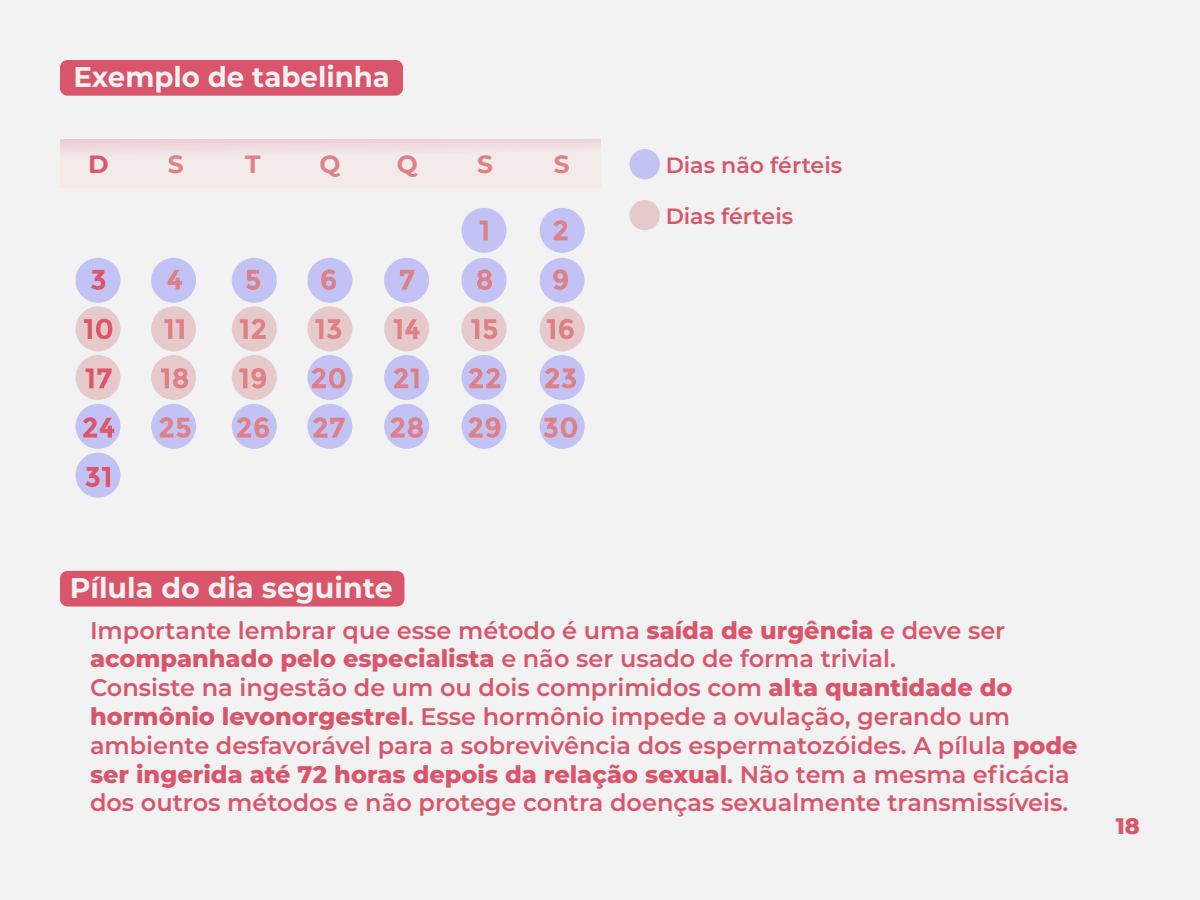
<style>
.page{position:relative;width:1200px;height:900px;background:#f2f2f2}
.page>*{position:absolute;margin:0;border:0;box-sizing:border-box;transform-origin:0 0}
.t1{font:700 28.5px "Montserrat";color:#f2f2f2}
.t2{font:700 24.9px "Montserrat";color:#de8087}
.t3{font:700 24.9px "Montserrat";color:#dd5669}
.t4{font:600 24px/28.8px "Montserrat";color:#d9556b}
.t5{font:800 22.5px "Montserrat";color:#d9556b}
.t6{font:600 22.05px "Montserrat";color:#d9556b}
.s1{font-weight:800}
</style>
<div class="page">
<div style="left:60px;top:60px;width:343px;height:36px;background:#d9556b;border-radius:8px"></div>
<div style="left:60px;top:571px;width:344px;height:36px;background:#d9556b;border-radius:8px"></div>
<div style="left:462px;top:208px;width:45px;height:45px;background:#c2c2f4;border-radius:50%"></div>
<div style="left:540px;top:208px;width:45px;height:45px;background:#c2c2f4;border-radius:50%"></div>
<div style="left:75px;top:258px;width:45px;height:45px;background:#c2c2f4;border-radius:50%"></div>
<div style="left:151px;top:258px;width:45px;height:45px;background:#c2c2f4;border-radius:50%"></div>
<div style="left:232px;top:258px;width:45px;height:45px;background:#c2c2f4;border-radius:50%"></div>
<div style="left:307px;top:258px;width:45px;height:45px;background:#c2c2f4;border-radius:50%"></div>
<div style="left:384px;top:258px;width:45px;height:45px;background:#c2c2f4;border-radius:50%"></div>
<div style="left:462px;top:258px;width:45px;height:45px;background:#c2c2f4;border-radius:50%"></div>
<div style="left:540px;top:258px;width:45px;height:45px;background:#c2c2f4;border-radius:50%"></div>
<div style="left:75px;top:404px;width:45px;height:45px;background:#c2c2f4;border-radius:50%"></div>
<div style="left:75px;top:453px;width:45px;height:45px;background:#c2c2f4;border-radius:50%"></div>
<div style="left:151px;top:404px;width:45px;height:45px;background:#c2c2f4;border-radius:50%"></div>
<div style="left:232px;top:404px;width:45px;height:45px;background:#c2c2f4;border-radius:50%"></div>
<div style="left:307px;top:404px;width:45px;height:45px;background:#c2c2f4;border-radius:50%"></div>
<div style="left:384px;top:404px;width:45px;height:45px;background:#c2c2f4;border-radius:50%"></div>
<div style="left:462px;top:404px;width:45px;height:45px;background:#c2c2f4;border-radius:50%"></div>
<div style="left:540px;top:404px;width:45px;height:45px;background:#c2c2f4;border-radius:50%"></div>
<svg style="left:307px;top:355px;width:45px;height:45px"></svg>
<div style="left:384px;top:355px;width:45px;height:45px;background:#c2c2f4;border-radius:50%"></div>
<div style="left:462px;top:355px;width:45px;height:45px;background:linear-gradient(to right,#c1c1f4,#c4c4f4);border-radius:50%"></div>
<div style="left:540px;top:355px;width:45px;height:45px;background:#c2c2f4;border-radius:50%"></div>
<div style="left:75px;top:306px;width:45px;height:45px;background:#e6cacb;border-radius:50%"></div>
<div style="left:151px;top:306px;width:45px;height:45px;background:#e6cacb;border-radius:50%"></div>
<div style="left:232px;top:306px;width:45px;height:45px;background:#e6cacb;border-radius:50%"></div>
<div style="left:75px;top:355px;width:45px;height:45px;background:#e6cacb;border-radius:50%"></div>
<div style="left:151px;top:355px;width:45px;height:45px;background:#e6cacb;border-radius:50%"></div>
<div style="left:232px;top:355px;width:45px;height:45px;background:#e6cacb;border-radius:50%"></div>
<div style="left:307px;top:306px;width:45px;height:45px;background:#e6cacb;border-radius:50%"></div>
<div style="left:384px;top:306px;width:45px;height:45px;background:#e6cacb;border-radius:50%"></div>
<div style="left:462px;top:306px;width:45px;height:45px;background:#e6cacb;border-radius:50%"></div>
<div style="left:540px;top:306px;width:45px;height:45px;background:#e6cacb;border-radius:50%"></div>
<div style="left:60px;top:139px;width:540px;height:49px;background:linear-gradient(to bottom,#f0dcde,#f4f1ef)"></div>
<svg style="left:480px;top:221px;width:8px;height:19px"></svg>
<svg style="left:553px;top:220px;width:15px;height:20px"></svg>
<svg style="left:91px;top:270px;width:14px;height:20px"></svg>
<svg style="left:168px;top:270px;width:14px;height:20px"></svg>
<svg style="left:246px;top:270px;width:14px;height:20px"></svg>
<svg style="left:321px;top:269px;width:15px;height:21px"></svg>
<svg style="left:400px;top:270px;width:14px;height:20px"></svg>
<svg style="left:477px;top:269px;width:15px;height:21px"></svg>
<svg style="left:553px;top:269px;width:15px;height:21px"></svg>
<svg style="left:84px;top:319px;width:28px;height:20px"></svg>
<svg style="left:164px;top:319px;width:20px;height:20px"></svg>
<svg style="left:240px;top:319px;width:26px;height:20px"></svg>
<svg style="left:315px;top:319px;width:26px;height:20px"></svg>
<svg style="left:394px;top:319px;width:26px;height:20px"></svg>
<svg style="left:471px;top:319px;width:26px;height:20px"></svg>
<svg style="left:547px;top:319px;width:27px;height:20px"></svg>
<svg style="left:85px;top:368px;width:27px;height:20px"></svg>
<svg style="left:161px;top:368px;width:27px;height:20px"></svg>
<svg style="left:239px;top:368px;width:27px;height:20px"></svg>
<svg style="left:312px;top:368px;width:33px;height:20px"></svg>
<svg style="left:394px;top:368px;width:25px;height:20px"></svg>
<svg style="left:469px;top:368px;width:31px;height:20px"></svg>
<svg style="left:545px;top:368px;width:31px;height:20px"></svg>
<svg style="left:83px;top:417px;width:31px;height:21px"></svg>
<svg style="left:159px;top:417px;width:32px;height:21px"></svg>
<svg style="left:237px;top:417px;width:32px;height:21px"></svg>
<svg style="left:313px;top:417px;width:32px;height:21px"></svg>
<svg style="left:390px;top:417px;width:33px;height:21px"></svg>
<svg style="left:468px;top:417px;width:32px;height:21px"></svg>
<svg style="left:543px;top:417px;width:34px;height:21px"></svg>
<svg style="left:85px;top:467px;width:25px;height:20px"></svg>
<div style="left:630px;top:149px;width:30px;height:30px;background:#c2c2f4;border-radius:50%"></div>
<div style="left:630px;top:200px;width:30px;height:30px;background:#e6cacb;border-radius:50%"></div>
<p class="t1" style="left:74px;top:56px;width:318px">Exemplo de tabelinha</p>
<p class="t3" style="left:88px;top:146px;width:22px">D</p>
<p class="t2" style="left:168px;top:146px;width:17px">S</p>
<p class="t2" style="left:245px;top:146px;width:17px">T</p>
<p class="t2" style="left:319px;top:146px;width:23px">Q</p>
<p class="t2" style="left:397px;top:146px;width:23px">Q</p>
<p class="t2" style="left:477px;top:146px;width:17px">S</p>
<p class="t2" style="left:554px;top:146px;width:17px">S</p>
<p class="t6" style="left:666px;top:149px;width:178px">Dias não férteis</p>
<p class="t6" style="left:666px;top:200px;width:129px">Dias férteis</p>
<p class="t1" style="left:70px;top:567px;width:324px">Pílula do dia seguinte</p>
<p class="t4" style="left:90px;top:615px;width:989px">Importante lembrar que esse método é uma <span class="s1">saída de urgência</span> e deve ser <span class="s1">acompanhado pelo especialista</span> e não ser usado de forma trivial.<br>Consiste na ingestão de um ou dois comprimidos com <span class="s1">alta quantidade do hormônio levonorgestrel</span>. Esse hormônio impede a ovulação, gerando um ambiente desfavorável para a sobrevivência dos espermatozóides. A pílula <span class="s1">pode ser ingerida até 72 horas depois da relação sexual</span>. Não tem a mesma eficácia dos outros métodos e não protege contra doenças sexualmente transmissíveis.</p>
<p class="t5" style="left:1116px;top:809px;width:26px">18</p>
</div>
